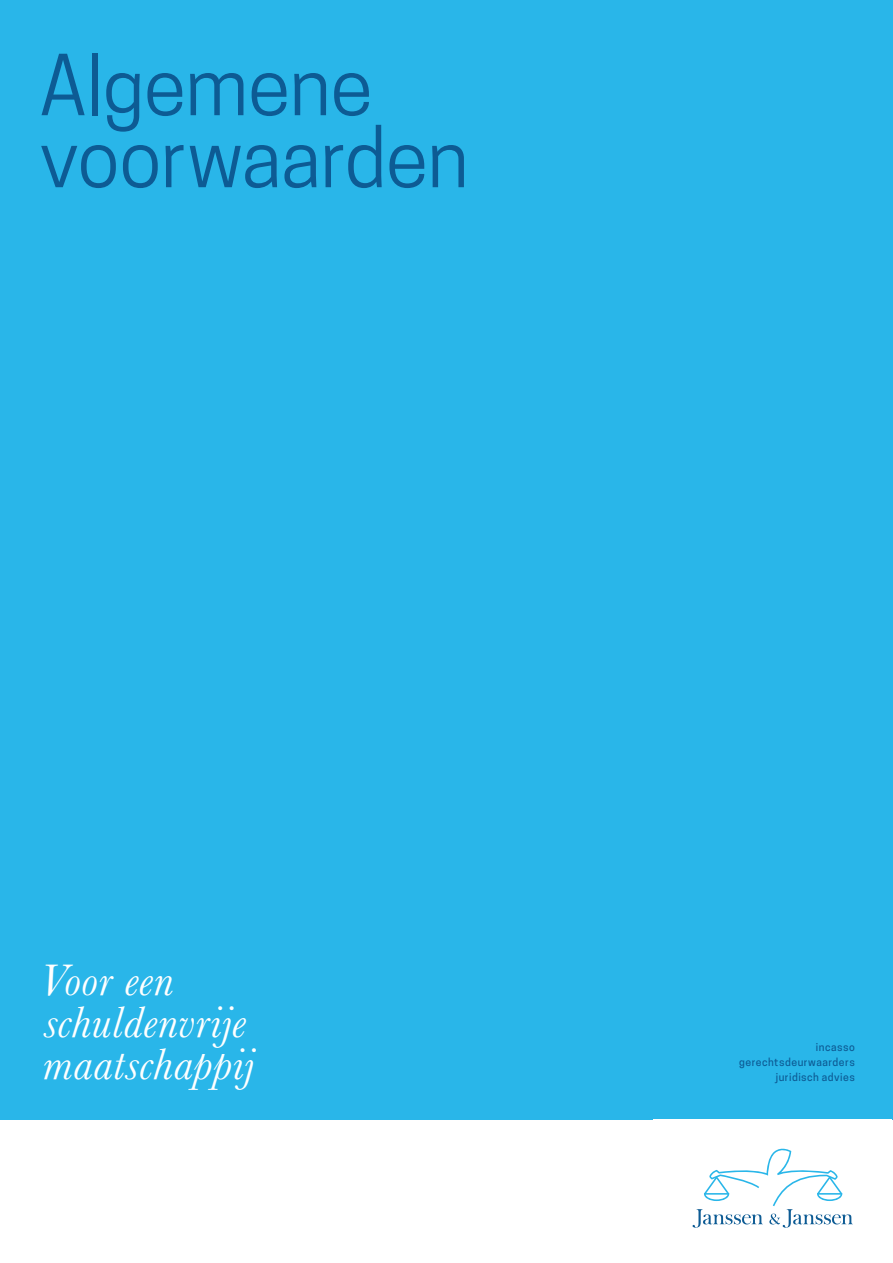
<style>
.page{position:relative;width:893px;height:1263px;background:#fff}
.page>*{position:absolute;margin:0;border:0;box-sizing:border-box;transform-origin:0 0}
.t1{font:78px "Cooper Hewitt";letter-spacing:-.01em;color:#0d5b94}
.t2{font:italic 45.9px/42px "Baskerville";letter-spacing:.015em;color:#fff}
.t3{font:500 10.5px "Cooper Hewitt";letter-spacing:.05em;color:#0d5b94}
</style>
<div class="page">
<div style="left:0;top:0;width:893px;height:1120px;background:#29b6e9"></div>
<svg style="left:692px;top:1148px;width:161px;height:80px"></svg>
<p class="t1" style="left:39px;top:40px;width:335px">Algemene</p>
<p class="t1" style="left:39px;top:112px;width:431px">voorwaarden</p>
<p class="t2" style="left:39px;top:959px;width:136px">Voor een</p>
<p class="t2" style="left:43px;top:1001px;width:212px">schuldenvrije maatschappij</p>
<p class="t3" style="left:816px;top:1040px;width:40px">incasso</p>
<p class="t3" style="left:739px;top:1055px;width:117px">gerechtsdeurwaarders</p>
<p class="t3" style="left:776px;top:1070px;width:81px">juridisch advies</p>
</div>
